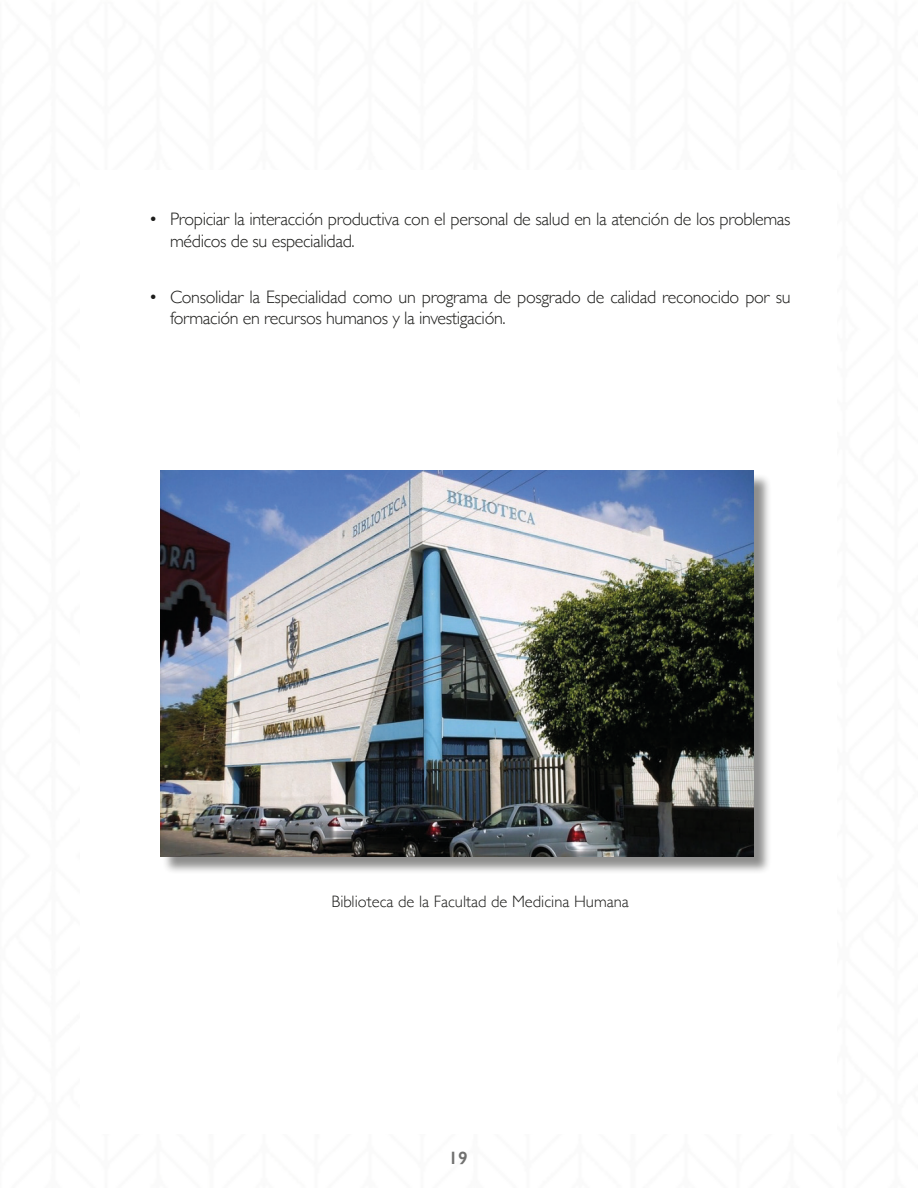
<style>
.page{position:relative;width:918px;height:1188px;background:#fff}
.page>*{position:absolute;margin:0;border:0;box-sizing:border-box;transform-origin:0 0}
.t1{font:300 18px/21.6px "Gill Sans";letter-spacing:-.02em;color:#1d1d1b}
.t2{font:600 18px "Gill Sans";color:#70706f}
.TEXTO_3{font:300 16.5px "Gill Sans";color:#1d1d1b}
</style>
<div class="page">
<div style="left:163px;top:473px;width:609px;height:402px;background:#1d1d1b;opacity:.5"></div>
<img style="left:160px;top:471px;width:593px;height:385px">
<p class="t1" style="left:170px;top:208px;width:622px;text-indent:-21px">• Propiciar la interacción productiva con el personal de salud en la atención de los problemas médicos de su especialidad.</p>
<p class="t1" style="left:170px;top:285px;width:622px;text-indent:-21px">• Consolidar la Especialidad como un programa de posgrado de calidad reconocido por su formación en recursos humanos y la investigación.</p>
<p class="TEXTO_3" style="left:332px;top:889px;width:299px">Biblioteca de la Facultad de Medicina Humana</p>
<p class="t2" style="left:449px;top:1147px;width:21px">19</p>
</div>
